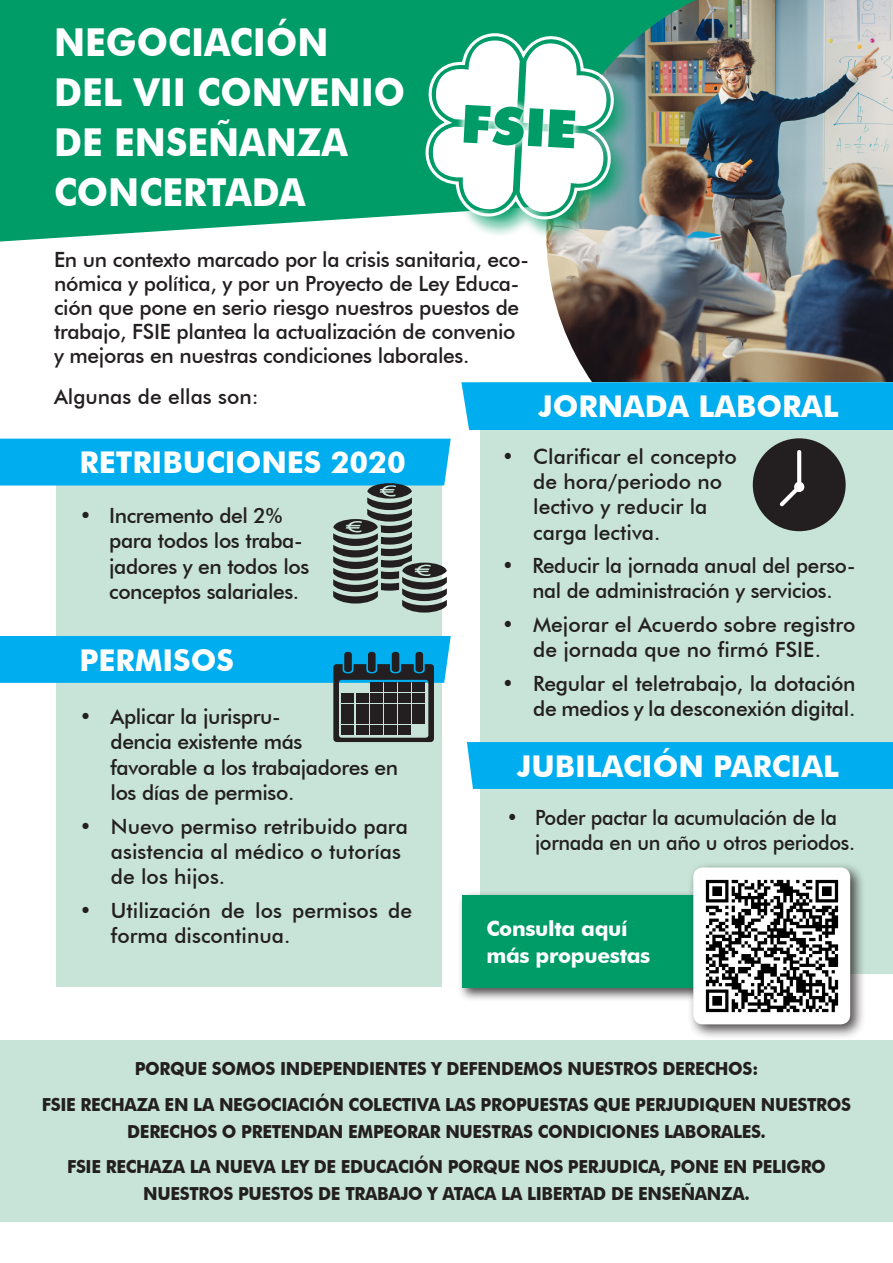
<style>
.page{position:relative;width:893px;height:1263px;background:#fff}
.page>*{position:absolute;margin:0;border:0;box-sizing:border-box;transform-origin:0 0}
.t1{font:700 38.55px/50.2px "Futura BT";color:#fff;scale:.95 1}
.t2{font:700 30px "Futura BT";color:#fff}
.t3{font:500 21px/25.2px "Futura BT";letter-spacing:-.015em;color:#231f20}
.t4{font:500 21px/25.2px "Futura BT";letter-spacing:-.015em;color:#231f20;scale:.95 1}
.t5{font:700 21px/27px "Futura BT";letter-spacing:-.015em;color:#fff}
.t6{font:700 18px/27px "Futura BT";letter-spacing:-.02em;color:#231f20;text-align:center;scale:.95 1}
.s1{font-weight:300}
</style>
<div class="page">
<div style="left:0;top:0;width:546px;height:242px;background:#009c68"></div>
<img style="left:546px;top:0;width:347px;height:382px">
<div style="left:56px;top:443px;width:385px;height:544px;background:#c8e4d8"></div>
<div style="left:481px;top:382px;width:412px;height:592px;background:#c8e4d8"></div>
<div style="left:467px;top:742px;width:426px;height:47px;background:#00aeef"></div>
<div style="left:461px;top:382px;width:432px;height:48px;background:#00aeef"></div>
<div style="left:427px;top:35px;width:207px;height:205px;background:#009c68;opacity:.95"></div>
<svg style="left:417px;top:24px;width:205px;height:205px"></svg>
<div style="left:0;top:1040px;width:893px;height:182px;background:#c8e4d8"></div>
<svg style="left:0;top:439px;width:451px;height:174px"></svg>
<svg style="left:0;top:636px;width:451px;height:106px"></svg>
<div style="left:368px;top:652px;width:8px;height:20px;background:#231f20;border-radius:3px"></div>
<div style="left:415px;top:652px;width:8px;height:20px;background:#231f20;border-radius:3px"></div>
<div style="left:392px;top:652px;width:7px;height:20px;background:#231f20;border-radius:3px"></div>
<div style="left:341px;top:715px;width:13px;height:9px;background:#231f20"></div>
<div style="left:356px;top:715px;width:12px;height:9px;background:#231f20"></div>
<div style="left:370px;top:715px;width:13px;height:9px;background:#231f20"></div>
<div style="left:384px;top:715px;width:13px;height:9px;background:#231f20"></div>
<div style="left:398px;top:715px;width:13px;height:9px;background:#231f20"></div>
<div style="left:412px;top:715px;width:13px;height:9px;background:#231f20"></div>
<div style="left:341px;top:726px;width:13px;height:9px;background:#231f20"></div>
<div style="left:356px;top:726px;width:12px;height:9px;background:#231f20"></div>
<div style="left:370px;top:726px;width:13px;height:9px;background:#231f20"></div>
<div style="left:384px;top:726px;width:13px;height:9px;background:#231f20"></div>
<div style="left:398px;top:726px;width:13px;height:9px;background:#231f20"></div>
<div style="left:341px;top:704px;width:13px;height:9px;background:#231f20"></div>
<div style="left:356px;top:704px;width:12px;height:9px;background:#231f20"></div>
<div style="left:370px;top:704px;width:13px;height:9px;background:#231f20"></div>
<div style="left:384px;top:704px;width:13px;height:9px;background:#231f20"></div>
<div style="left:398px;top:704px;width:13px;height:9px;background:#231f20"></div>
<div style="left:412px;top:704px;width:13px;height:9px;background:#231f20"></div>
<div style="left:341px;top:693px;width:13px;height:9px;background:#231f20"></div>
<div style="left:356px;top:693px;width:12px;height:9px;background:#231f20"></div>
<div style="left:370px;top:693px;width:13px;height:9px;background:#231f20"></div>
<div style="left:384px;top:693px;width:13px;height:9px;background:#231f20"></div>
<div style="left:398px;top:693px;width:13px;height:9px;background:#231f20"></div>
<div style="left:412px;top:693px;width:13px;height:9px;background:#231f20"></div>
<div style="left:370px;top:682px;width:13px;height:9px;background:#231f20"></div>
<div style="left:384px;top:682px;width:13px;height:9px;background:#231f20"></div>
<div style="left:398px;top:682px;width:13px;height:9px;background:#231f20"></div>
<div style="left:412px;top:682px;width:13px;height:9px;background:#231f20"></div>
<div style="left:755px;top:440px;width:89px;height:89px;background:#231f20;border-radius:50%"></div>
<div style="left:753px;top:438px;width:93px;height:93px;border:4px solid #231f20;border-radius:50%"></div>
<svg style="left:776px;top:448px;width:29px;height:59px"></svg>
<div style="left:795px;top:482px;width:9px;height:9px;background:#fff;border-radius:50%"></div>
<div style="left:794px;top:482px;width:10px;height:10px;border:2px solid #fff;border-radius:50%"></div>
<div style="left:457px;top:890px;width:395px;height:112px;background:#231f20;opacity:.8"></div>
<div style="left:462px;top:895px;width:376px;height:93px;background:#009c68"></div>
<div style="left:687px;top:861px;width:178px;height:179px;background:#231f20;opacity:.8"></div>
<img style="left:693px;top:867px;width:157px;height:157px">
<p class="t1" style="left:54px;top:17px;width:371px">NEGOCIACIÓN<br>DEL VII CONVENIO<br>DE ENSEÑANZA<br>CONCERTADA</p>
<p class="t3" style="left:54px;top:247px;width:476px;line-height:24px">En un contexto marcado por la crisis sanitaria, eco&shy;nómica y política, y por un Proyecto de Ley Educa&shy;ción que pone en serio riesgo nuestros puestos de trabajo, FSIE plantea la actualización de convenio y mejoras en nuestras condiciones laborales.</p>
<p class="t3" style="left:54px;top:384px;width:206px">Algunas de ellas son:</p>
<p class="t2" style="left:538px;top:388px;width:302px">JORNADA LABORAL</p>
<p class="t2" style="left:80px;top:444px;width:328px">RETRIBUCIONES 2020</p>
<p class="t3" style="left:109px;top:503px;width:202px;text-indent:-30px"><span class="s1">•</span> Incremento del 2% para todos los traba&shy;jadores y en todos los conceptos salariales.</p>
<p class="t2" style="left:80px;top:642px;width:156px">PERMISOS</p>
<p class="t3" style="left:111px;top:704px;width:289px;text-indent:-31px"><span class="s1">•</span> Aplicar la jurispru-<br>dencia existente más<br>favorable a los trabajadores en los días de permiso.</p>
<p class="t3" style="left:111px;top:813px;width:298px;text-indent:-31px"><span class="s1">•</span> Nuevo permiso retribuido para asistencia al médico o tutorías de los hijos.</p>
<p class="t3" style="left:111px;top:897px;width:303px;text-indent:-31px"><span class="s1">•</span> Utilización de los permisos de forma discontinua.</p>
<p class="t3" style="left:533px;top:444px;width:205px;text-indent:-31px"><span class="s1">•</span> Clarificar el concepto de hora/periodo no lectivo y reducir la carga lectiva.</p>
<p class="t3" style="left:502px;top:553px;width:355px;text-align:center"><span class="s1">•</span> Reducir la jornada anual del perso&shy;nal de administración y servicios.</p>
<p class="t3" style="left:502px;top:612px;width:355px;text-align:center"><span class="s1">•</span> Mejorar el Acuerdo sobre registro de jornada que no firmó FSIE.</p>
<p class="t3" style="left:502px;top:671px;width:355px;text-align:right"><span class="s1">•</span> Regular el teletrabajo, la dotación de medios y la desconexión digital.</p>
<p class="t2" style="left:517px;top:748px;width:323px">JUBILACIÓN PARCIAL</p>
<p class="t4" style="left:535px;top:805px;width:338px;text-indent:-29px"><span class="s1">•</span> Poder pactar la acumulación de la jornada en un año u otros periodos.</p>
<p class="t5" style="left:486px;top:915px;width:166px">Consulta aquí más propuestas</p>
<p class="t6" style="left:135px;top:1055px;width:658px">PORQUE SOMOS INDEPENDIENTES Y DEFENDEMOS NUESTROS DERECHOS:</p>
<p class="t6" style="left:42px;top:1091px;width:853px">FSIE RECHAZA EN LA NEGOCIACIÓN COLECTIVA LAS PROPUESTAS QUE PERJUDIQUEN NUESTROS<br>DERECHOS O PRETENDAN EMPEORAR NUESTRAS CONDICIONES LABORALES.</p>
<p class="t6" style="left:67px;top:1153px;width:800px">FSIE RECHAZA LA NUEVA LEY DE EDUCACIÓN PORQUE NOS PERJUDICA, PONE EN PELIGRO<br>NUESTROS PUESTOS DE TRABAJO Y ATACA LA LIBERTAD DE ENSEÑANZA.</p>
</div>
